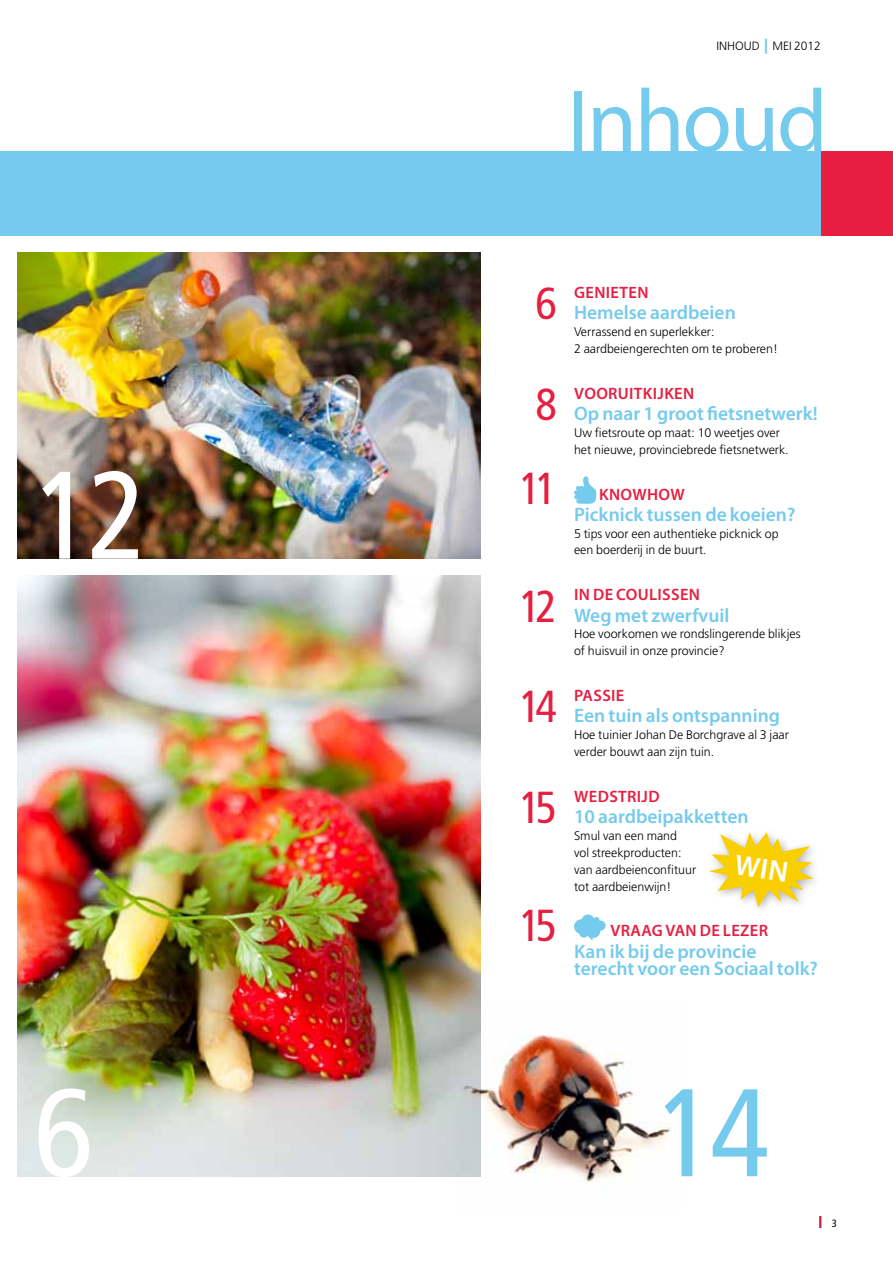
<style>
.page{position:relative;width:893px;height:1263px;background:#fff}
.page>*{position:absolute;margin:0;border:0;box-sizing:border-box;transform-origin:0 0}
.t1{font:condensed 124.5px "Frutiger LT";color:#fff}
.t2{font:condensed 124.5px "Frutiger LT";color:#75cbed}
.t3{font:90px "Myriad Pro";letter-spacing:-.025em;color:#75cbed}
.t4{font:condensed 44.85px "Frutiger LT";letter-spacing:-.12em;color:#e61f41}
.t5{font:600 19.5px/16.8px "Myriad Pro";color:#75cbed}
.t6{font:600 16.5px "Myriad Pro";letter-spacing:.02em;color:#e61f41}
.t7{font:300 12.45px/16.8px "Frutiger LT";color:#000}
.t8{font:300 12px "Frutiger LT";color:#000}
.t9{font:900 12px "Frutiger LT";color:#e61f41}
.s1{font-weight:900;font-size:15px;color:#75cbed}
</style>
<div class="page">
<img style="left:17px;top:575px;width:463px;height:601px">
<div style="left:821px;top:151px;width:72px;height:84px;background:#e61f41"></div>
<div style="left:0;top:151px;width:821px;height:84px;background:#75cbed"></div>
<img style="left:17px;top:252px;width:463px;height:67px">
<svg style="left:574px;top:476px;width:23px;height:28px"></svg>
<svg style="left:574px;top:914px;width:31px;height:27px"></svg>
<img style="left:460px;top:1003px;width:212px;height:179px">
<img style="left:17px;top:319px;width:463px;height:240px">
<svg style="left:709px;top:832px;width:104px;height:75px"></svg>
<h1 class="t1" style="left:34px;top:443px;width:115px">12</h1>
<p class="t8" style="left:716px;top:39px;width:106px">INHOUD <span class="s1">|</span> MEI 2012</p>
<h2 class="t3" style="left:567px;top:66px;width:262px">Inhoud</h2>
<h3 class="t4" style="left:536px;top:278px;width:23px">6</h3>
<h3 class="t4" style="left:536px;top:378px;width:23px">8</h3>
<h3 class="t4" style="left:519px;top:462px;width:39px">11</h3>
<h3 class="t4" style="left:519px;top:580px;width:39px">12</h3>
<h3 class="t4" style="left:519px;top:681px;width:39px">14</h3>
<h3 class="t4" style="left:519px;top:782px;width:39px">15</h3>
<h3 class="t4" style="left:519px;top:899px;width:39px">15</h3>
<h3 class="t6" style="left:574px;top:282px;width:76px">Genieten</h3>
<h3 class="t5" style="left:574px;top:304px;width:163px">Hemelse aardbeien</h3>
<p class="t7" style="left:574px;top:323px;width:205px">Verrassend en superlekker:<br>2 aardbeiengerechten om te proberen!</p>
<h3 class="t6" style="left:574px;top:383px;width:122px">Vooruitkijken</h3>
<h3 class="t5" style="left:574px;top:405px;width:245px">Op naar 1 groot fietsnetwerk!</h3>
<p class="t7" style="left:574px;top:424px;width:216px">Uw fietsroute op maat: 10 weetjes over het nieuwe, provinciebrede fietsnetwerk.</p>
<h3 class="t6" style="left:599px;top:483px;width:87px">Knowhow</h3>
<h3 class="t5" style="left:574px;top:505px;width:223px">Picknick tussen de koeien?</h3>
<p class="t7" style="left:574px;top:525px;width:206px">5 tips voor een authentieke picknick op een boerderij in de buurt.</p>
<h3 class="t6" style="left:574px;top:584px;width:127px">In de coulissen</h3>
<h3 class="t5" style="left:574px;top:606px;width:157px">Weg met zwerfvuil</h3>
<p class="t7" style="left:574px;top:626px;width:228px">Hoe voorkomen we rondslingerende blikjes of huisvuil in onze provincie?</p>
<h3 class="t6" style="left:574px;top:685px;width:52px">Passie</h3>
<h3 class="t5" style="left:574px;top:707px;width:207px">Een tuin als ontspanning</h3>
<p class="t7" style="left:574px;top:727px;width:216px">Hoe tuinier Johan De Borchgrave al 3 jaar verder bouwt aan zijn tuin.</p>
<h3 class="t6" style="left:574px;top:786px;width:87px">Wedstrijd</h3>
<h3 class="t5" style="left:574px;top:808px;width:176px">10 aardbeipakketten</h3>
<p class="t7" style="left:574px;top:827px;width:124px">Smul van een mand<br>vol streekproducten: van aardbeienconfituur tot aardbeienwijn!</p>
<h3 class="t6" style="left:611px;top:920px;width:159px">Vraag van de lezer</h3>
<h3 class="t5" style="left:574px;top:942px;width:245px">Kan ik bij de provincie terecht voor een Sociaal tolk?</h3>
<h1 class="t1" style="left:34px;top:1060px;width:61px">6</h1>
<h1 class="t2" style="left:656px;top:1060px;width:115px">14</h1>
<p class="t9" style="left:819px;top:1213px;width:19px">| <sub>3</sub></p>
</div>
